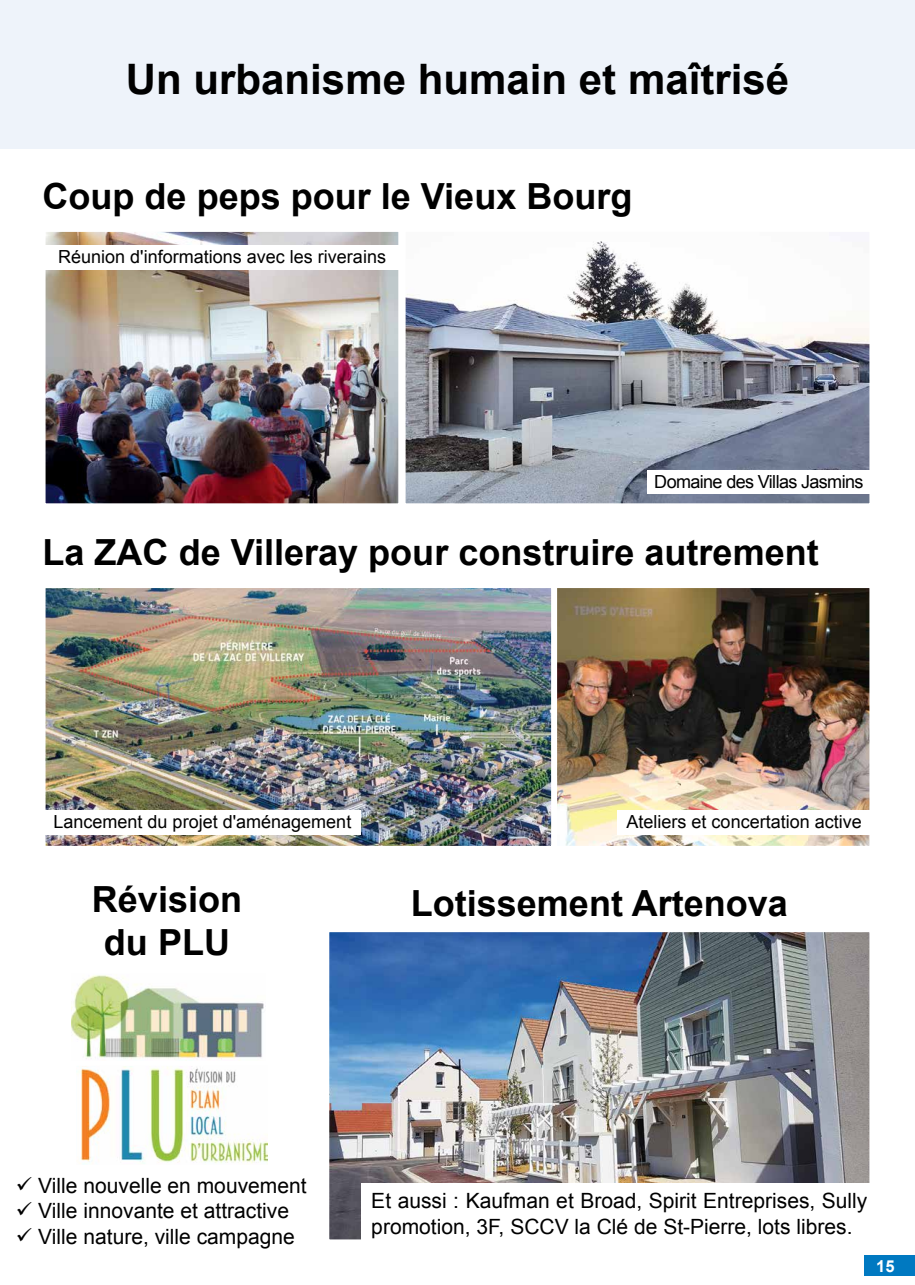
<style>
.page{position:relative;width:915px;height:1285px;background:#fff}
.page>*{position:absolute;margin:0;border:0;box-sizing:border-box;transform-origin:0 0}
.t1{font:700 42px "Arial";color:#000}
.t2{font:700 36px/43.2px "Arial";color:#000;text-align:center}
.t3{font:21px/25.2px "Arial";color:#000}
.t4{font:18px "Arial";color:#000}
.t5{font:18px "Arial";letter-spacing:-.035em;color:#000}
.t6{font:700 16.5px "Arial";color:#fff}
</style>
<div class="page">
<div style="left:0;top:0;width:914px;height:149px;background:#eef3fa"></div>
<div style="left:864px;top:1255px;width:50px;height:20px;background:#0079c1"></div>
<img style="left:47px;top:233px;width:350px;height:269px">
<div style="left:43px;top:229px;width:358px;height:277px;border:3px solid #fff"></div>
<div style="left:38px;top:245px;width:368px;height:24px;background:#fff"></div>
<img style="left:47px;top:589px;width:503px;height:255px">
<div style="left:43px;top:585px;width:511px;height:263px;border:3px solid #fff"></div>
<img style="left:406px;top:241px;width:462px;height:261px">
<div style="left:402px;top:229px;width:470px;height:277px;border:3px solid #fff"></div>
<div style="left:647px;top:470px;width:231px;height:23px;background:#fff"></div>
<img style="left:76px;top:1066px;width:191px;height:97px">
<img style="left:558px;top:589px;width:310px;height:255px">
<div style="left:554px;top:585px;width:318px;height:263px;border:3px solid #fff"></div>
<div style="left:617px;top:810px;width:262px;height:24px;background:#fff"></div>
<img style="left:330px;top:933px;width:538px;height:305px">
<div style="left:326px;top:929px;width:546px;height:313px;border:3px solid #fff"></div>
<div style="left:42px;top:810px;width:318px;height:24px;background:#fff"></div>
<img style="left:72px;top:975px;width:192px;height:84px">
<div style="left:360px;top:1182px;width:533px;height:68px;background:#fff"></div>
<h1 class="t1" style="left:126px;top:52px;width:664px">Un urbanisme humain et maîtrisé</h1>
<h2 class="t2" style="left:43px;top:175px;width:591px">Coup de peps pour le Vieux Bourg</h2>
<p class="t4" style="left:58px;top:245px;width:329px">Réunion d'informations avec les riverains</p>
<p class="t5" style="left:654px;top:470px;width:210px">Domaine des Villas Jasmins</p>
<h2 class="t2" style="left:43px;top:532px;width:777px">La ZAC de Villeray pour construire autrement</h2>
<p class="t4" style="left:53px;top:810px;width:299px">Lancement du projet d'aménagement</p>
<h2 class="t2" style="left:92px;top:878px;width:152px">Révision du PLU</h2>
<p class="t4" style="left:626px;top:810px;width:237px">Ateliers et concertation active</p>
<h2 class="t2" style="left:410px;top:882px;width:378px">Lotissement Artenova</h2>
<p class="t3" style="left:16px;top:1173px;width:292px">✓ Ville nouvelle en mouvement</p>
<p class="t3" style="left:16px;top:1198px;width:274px">✓ Ville innovante et attractive</p>
<p class="t3" style="left:16px;top:1223px;width:280px">✓ Ville nature, ville campagne</p>
<p class="t3" style="left:371px;top:1188px;width:497px">Et aussi : Kaufman et Broad, Spirit Entreprises, Sully promotion, 3F, SCCV la Clé de St-Pierre, lots libres.</p>
<p class="t6" style="left:875px;top:1254px;width:20px">15</p>
</div>
